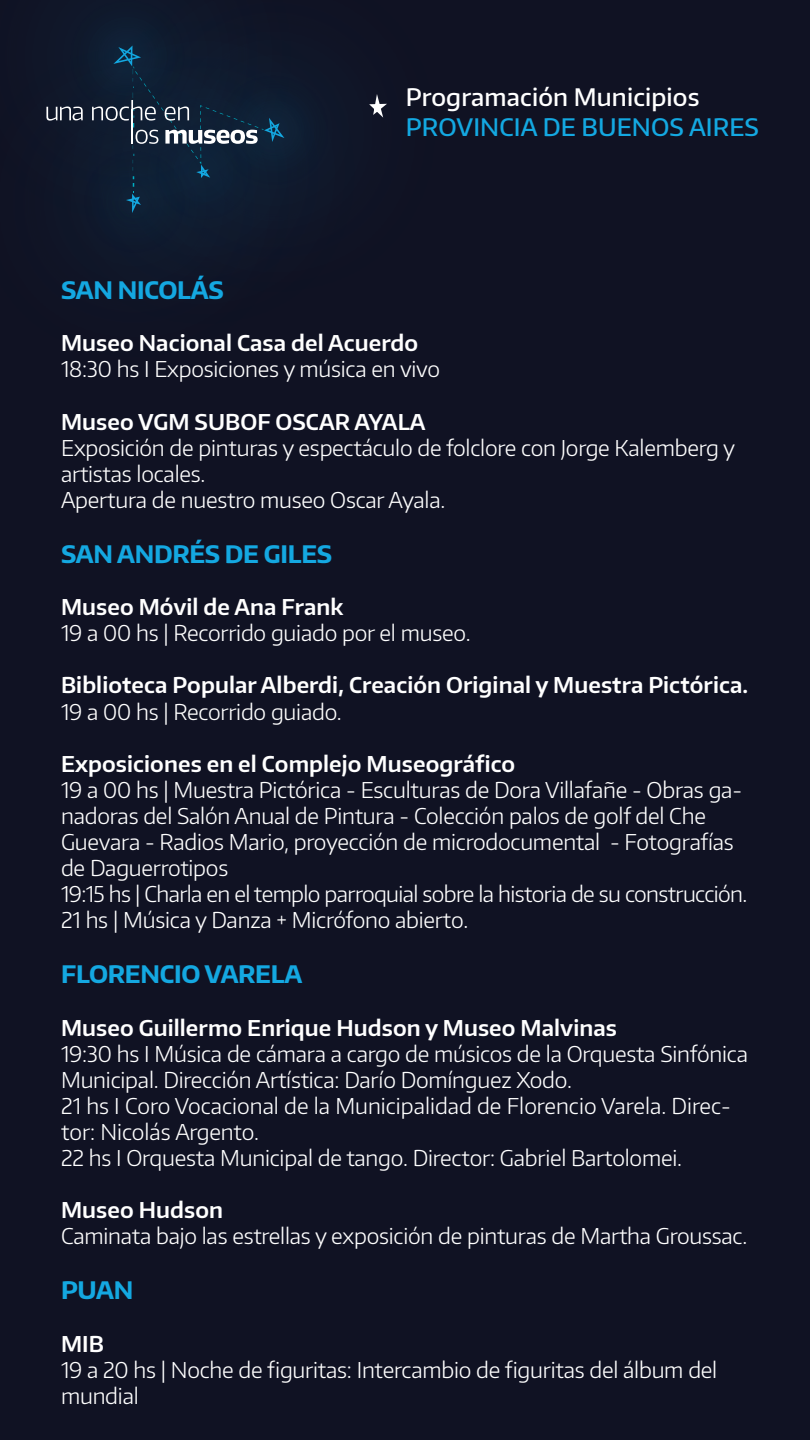
<style>
.page{position:relative;width:810px;height:1440px;background:#101223}
.page>*{position:absolute;margin:0;border:0;box-sizing:border-box;transform-origin:0 0}
.t1{font:700 24.08px "Encode Sans";letter-spacing:-.01em;color:#14a8e1}
.t2{font:500 24.08px "Encode Sans";letter-spacing:.005em;color:#fff}
.t3{font:500 24.08px "Encode Sans";letter-spacing:.005em;color:#14a8e1}
.t4{font:300 21.75px/26.1px "Encode Sans";letter-spacing:-.01em;color:#fff}
.t5{font:600 21.75px "Encode Sans";letter-spacing:.005em;color:#fff}
</style>
<div class="page">
<div style="left:84px;top:14px;width:233px;height:230px;background:#0f192c"></div>
<div style="left:83px;top:130px;width:123px;height:117px;background:#0f1a2e"></div>
<svg style="left:46px;top:106px;width:37px;height:15px"></svg>
<svg style="left:92px;top:46px;width:192px;height:167px"></svg>
<svg style="left:369px;top:94px;width:18px;height:24px"></svg>
<p class="t2" style="left:406px;top:81px;width:295px">Programación Municipios</p>
<p class="t3" style="left:406px;top:111px;width:355px">PROVINCIA DE BUENOS AIRES</p>
<p class="t1" style="left:61px;top:274px;width:164px">SAN NICOLÁS</p>
<p class="t5" style="left:61px;top:329px;width:359px">Museo Nacional Casa del Acuerdo</p>
<p class="t4" style="left:61px;top:356px;width:381px">18:30 hs I Exposiciones y música en vivo</p>
<p class="t5" style="left:61px;top:407px;width:366px">Museo VGM SUBOF OSCAR AYALA</p>
<p class="t4" style="left:61px;top:434px;width:676px">Exposición de pinturas y espectáculo de folclore con Jorge Kalemberg y artistas locales.<br>Apertura de nuestro museo Oscar Ayala.</p>
<p class="t1" style="left:61px;top:538px;width:273px">SAN ANDRÉS DE GILES</p>
<p class="t5" style="left:61px;top:593px;width:284px">Museo Móvil de Ana Frank</p>
<p class="t4" style="left:61px;top:619px;width:411px">19 a 00 hs | Recorrido guiado por el museo.</p>
<p class="t5" style="left:61px;top:671px;width:689px">Biblioteca Popular Alberdi, Creación Original y Muestra Pictórica.</p>
<p class="t4" style="left:61px;top:698px;width:282px">19 a 00 hs | Recorrido guiado.</p>
<p class="t5" style="left:61px;top:749px;width:456px">Exposiciones en el Complejo Museográfico</p>
<p class="t4" style="left:61px;top:776px;width:688px">19 a 00 hs | Muestra Pictórica - Esculturas de Dora Villafañe - Obras ga&shy;nadoras del Salón Anual de Pintura - Colección palos de golf del Che Guevara - Radios Mario, proyección de microdocumental - Fotografías de Daguerrotipos<br>19:15 hs | Charla en el templo parroquial sobre la historia de su construcción.<br>21 hs | Música y Danza + Micrófono abierto.</p>
<p class="t1" style="left:61px;top:959px;width:243px">FLORENCIO VARELA</p>
<p class="t5" style="left:61px;top:1013px;width:557px">Museo Guillermo Enrique Hudson y Museo Malvinas</p>
<p class="t4" style="left:61px;top:1040px;width:688px">19:30 hs I Música de cámara a cargo de músicos de la Orquesta Sinfónica Municipal. Dirección Artística: Darío Domínguez Xodo.<br>21 hs I Coro Vocacional de la Municipalidad de Florencio Varela. Direc&shy;tor: Nicolás Argento.<br>22 hs I Orquesta Municipal de tango. Director: Gabriel Bartolomei.</p>
<p class="t5" style="left:61px;top:1196px;width:164px">Museo Hudson</p>
<p class="t4" style="left:61px;top:1222px;width:688px">Caminata bajo las estrellas y exposición de pinturas de Martha Groussac.</p>
<p class="t1" style="left:61px;top:1275px;width:74px">PUAN</p>
<p class="t5" style="left:61px;top:1329px;width:44px">MIB</p>
<p class="t4" style="left:61px;top:1356px;width:658px">19 a 20 hs | Noche de figuritas: Intercambio de figuritas del álbum del mundial</p>
</div>
